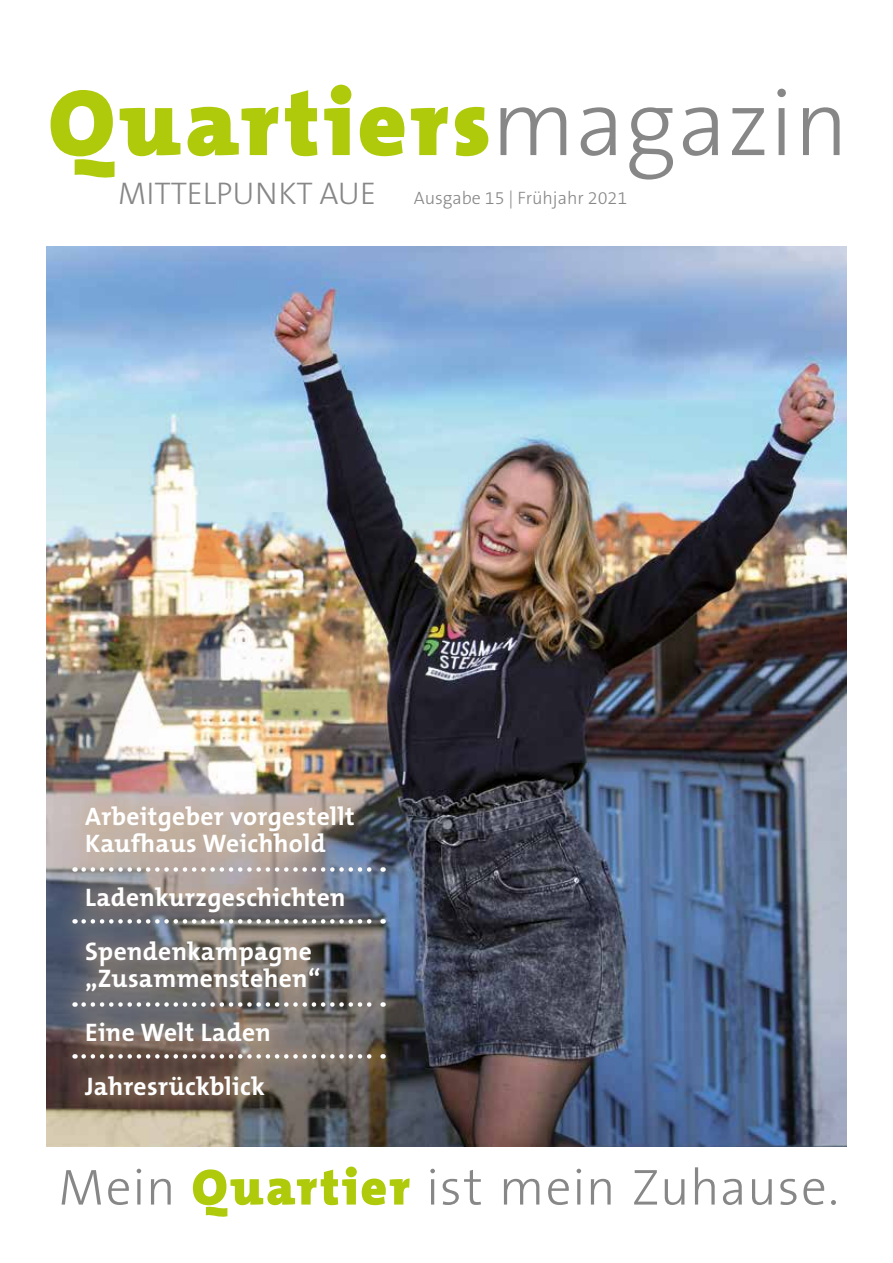
<style>
.page{position:relative;width:893px;height:1263px;background:#fff}
.page>*{position:absolute;margin:0;border:0;box-sizing:border-box;transform-origin:0 0}
.t1{font:900 94.5px "The Mix B9";letter-spacing:.045em;color:#afca0b}
.t2{font:300 51px "The Sans B3";letter-spacing:.015em;color:#878787}
.t3{font:700 25.5px/54px "The Mix B7";letter-spacing:.015em;color:#fff}
.t4{font:300 18px "The Sans B3";color:#878787}
.s1{font-family:"The Sans B3";font-weight:300;color:#878787}
.s2{font-size:31.5px}
.s3{font-family:"The Mix B9";font-weight:900;color:#afca0b}
</style>
<div class="page">
<img style="left:47px;top:247px;width:799px;height:899px">
<div style="left:50px;top:784px;width:357px;height:335px;background:#d0af84;opacity:.5"></div>
<svg style="left:84px;top:867px;width:300px;height:5px"></svg>
<svg style="left:84px;top:919px;width:300px;height:5px"></svg>
<svg style="left:84px;top:1002px;width:300px;height:5px"></svg>
<svg style="left:84px;top:1054px;width:300px;height:5px"></svg>
<h1 class="t1" style="left:49px;top:72px;width:801px">Quartiers<span class="s1">magazin</span></h1>
<p class="t4" style="left:118px;top:188px;width:511px"><span class="s2">MITTELPUNKT AUE</span> Ausgabe 15 | Frühjahr 2021</p>
<p class="t3" style="left:85px;top:804px;width:271px;line-height:27px">Arbeitgeber vorgestellt<br>Kaufhaus Weichhold</p>
<p class="t3" style="left:85px;top:871px;width:262px">Ladenkurzgeschichten<br>Spendenkampagne</p>
<p class="t3" style="left:85px;top:952px;width:237px">„Zusammenstehen“<br>Eine Welt Laden<br>Jahresrückblick</p>
<h2 class="t2" style="left:58px;top:1161px;width:782px">Mein <span class="s3">Quartier</span> ist mein Zuhause.</h2>
</div>
